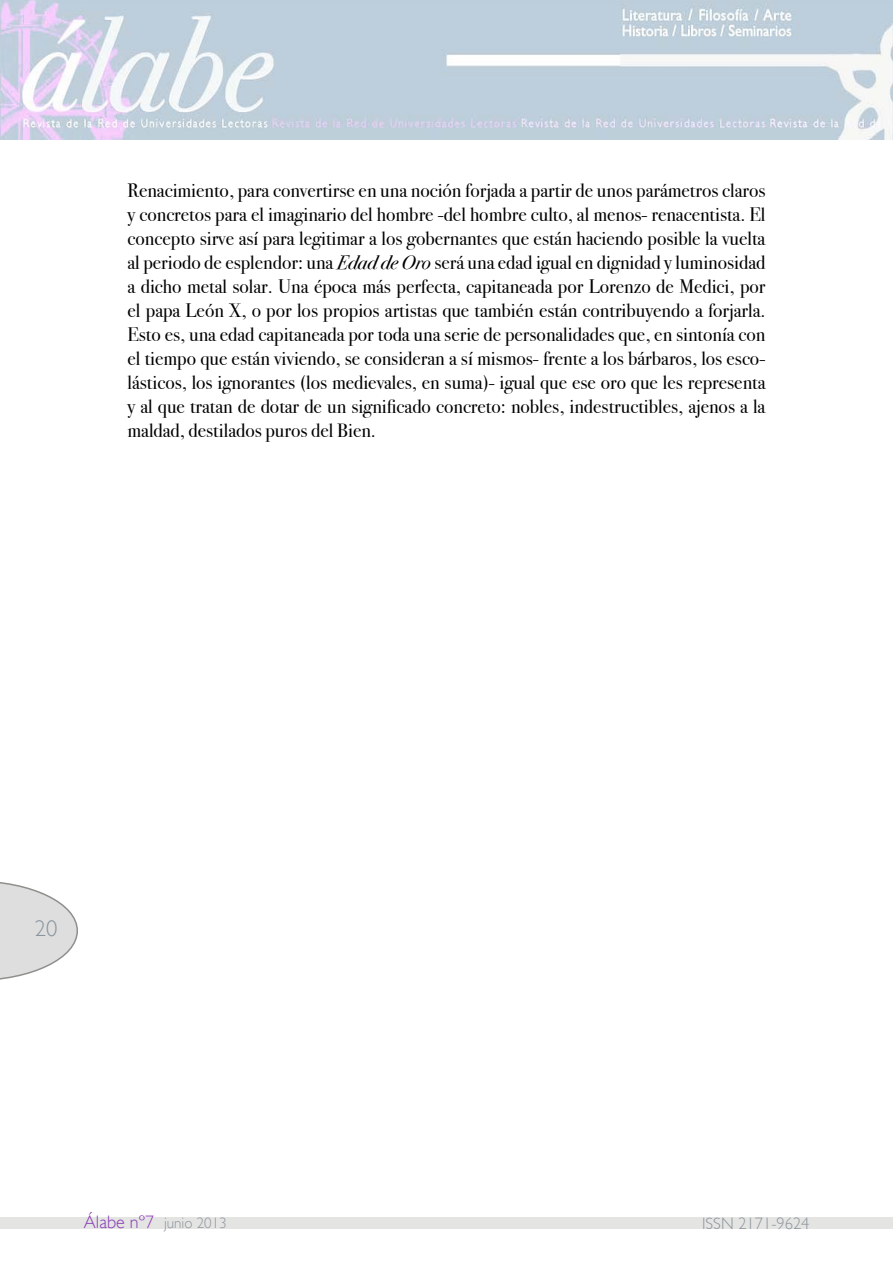
<style>
.page{position:relative;width:893px;height:1263px;background:#fff}
.page>*{position:absolute;margin:0;border:0;box-sizing:border-box;transform-origin:0 0}
.t1{font:300 22.5px "Gill Sans";color:#8a949d}
.t2{font:19.5px/24px "Bodoni Svty Two OSITCTT Book";color:#000;text-align:justify}
.t3{font:300 16.5px "Gill Sans";color:#8c959c}
.t4{font:300 15px "Gill Sans";color:#8c959c}
.s1{font-family:"Bodoni Svty Two OSITCTT Book It"}
.s2{font-size:18px;color:#893ab6}
</style>
<div class="page">
<svg style="left:0;top:882px;width:78px;height:98px"></svg>
<div style="left:0;top:1218px;width:893px;height:11px;background:#e4e4e3"></div>
<img style="left:0;top:0;width:893px;height:139px">
<p class="t2" style="left:128px;top:178px;width:639px">Renacimiento, para convertirse en una noción forjada a partir de unos parámetros claros y concretos para el imaginario del hombre -del hombre culto, al menos- renacentista. El concepto sirve así para legitimar a los gobernantes que están haciendo posible la vuelta al periodo de esplendor: una <span class="s1">Edad de Oro</span> será una edad igual en dignidad y luminosidad a dicho metal solar. Una época más perfecta, capitaneada por Lorenzo de Medici, por el papa León X, o por los propios artistas que también están contribuyendo a forjarla.<br>Esto es, una edad capitaneada por toda una serie de personalidades que, en sintonía con el tiempo que están viviendo, se consideran a sí mismos- frente a los bárbaros, los esco&shy;lásticos, los ignorantes (los medievales, en suma)- igual que ese oro que les representa y al que tratan de dotar de un significado concreto: nobles, indestructibles, ajenos a la maldad, destilados puros del Bien.</p>
<p class="t1" style="left:35px;top:916px;width:24px">20</p>
<p class="t4" style="left:84px;top:1214px;width:144px"><span class="s2">Álabe nº7</span> junio 2013</p>
<p class="t3" style="left:702px;top:1214px;width:109px">ISSN 2171-9624</p>
</div>
